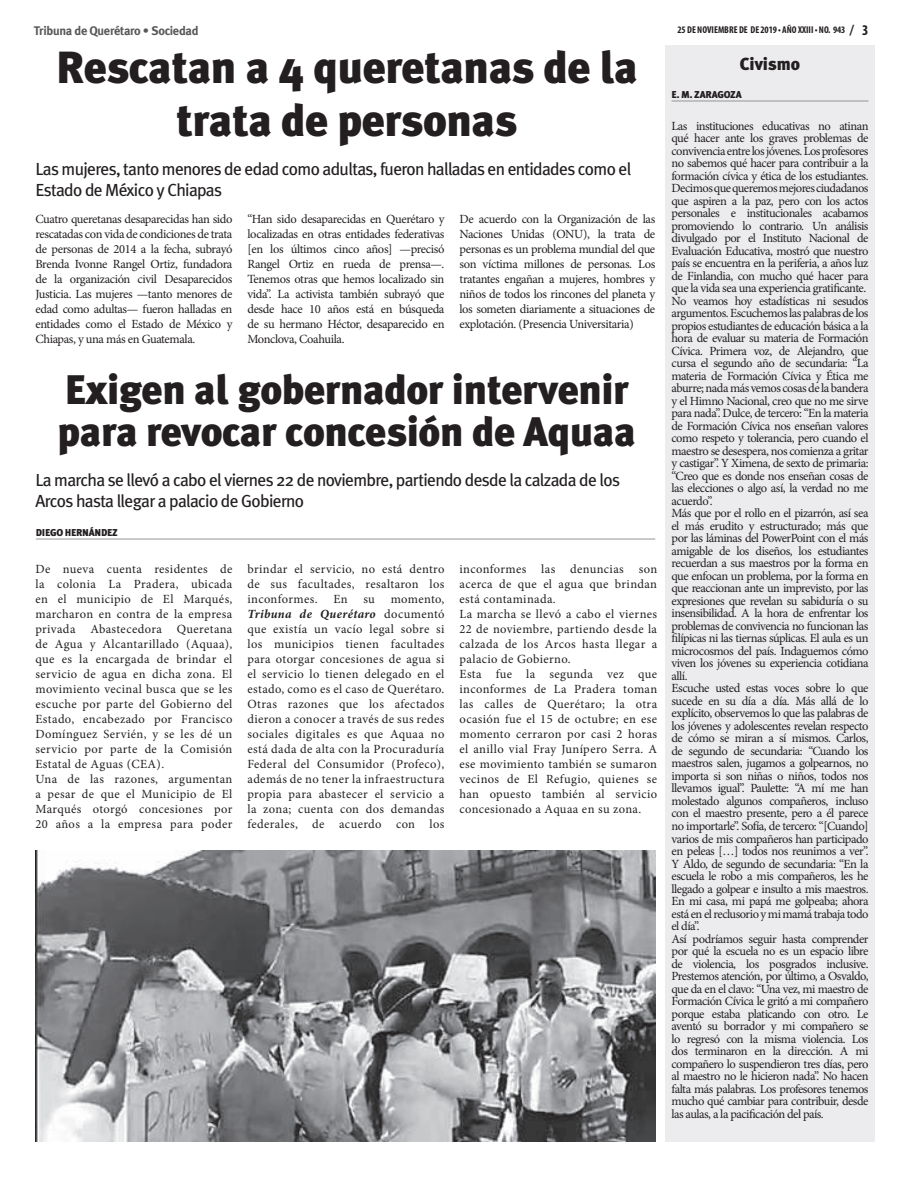
<style>
.page{position:relative;width:904px;height:1177px;background:#fff}
.page>*{position:absolute;margin:0;border:0;box-sizing:border-box;transform-origin:0 0}
.t1{font:900 45px/52.5px "Meta Plus";letter-spacing:-.01em;color:#231f20;text-align:center}
.t2{font:900 41.25px/41.2px "Meta Plus";letter-spacing:-.01em;color:#231f20}
.t3{font:17.5px/21px "Meta Plus";letter-spacing:-.04em;color:#231f20}
.t4{font:900 17.5px "Meta Plus";color:#231f20}
.t5{font:12.5px/12.5px "Minion Pro";letter-spacing:-.04em;color:#231f20;text-align:justify}
.t6{font:12.5px/15px "Minion Pro";letter-spacing:.03em;color:#231f20}
.t7{font:700 12.5px "Meta Plus";letter-spacing:-.025em;color:#57585a}
.t8{font:900 10px "Meta Plus Lining";letter-spacing:-.02em;color:#231f20}
.t9{font:700 condensed 9.88px "Myriad Pro";color:#231f20}
.s1{font-size:15px}
.s2{font-size:14.88px}
.s3{font-weight:700;font-style:italic}
</style>
<div class="page">
<div style="left:665px;top:45px;width:209px;height:1096px;background:#ececee"></div>
<hr style="left:36px;top:538px;width:619px;height:1px;background:#939598">
<hr style="left:671px;top:100px;width:197px;height:1px;background:#939598">
<img style="left:35px;top:850px;width:620px;height:291px">
<p class="t7" style="left:34px;top:24px;width:166px">Tribuna de Querétaro • Sociedad</p>
<p class="t9" style="left:677px;top:24px;width:192px">25 DE NOVIEMBRE DE DE 2019 • AÑO XXIII • NO. 943 <span class="s1">/</span> <span class="s2">3</span></p>
<h3 class="t4" style="left:740px;top:54px;width:62px">Civismo</h3>
<h1 class="t1" style="left:56px;top:41px;width:583px">Rescatan a 4 queretanas de la trata de personas</h1>
<p class="t8" style="left:671px;top:88px;width:72px">E. M. ZARAGOZA</p>
<p class="t5" style="left:671px;top:119px;width:198px;text-align:left">Las instituciones educativas no atinan qué hacer ante los graves problemas de convivencia entre los jóvenes. Los profesores no sabemos qué hacer para contribuir a la formación cívica y ética de los estudiantes.<br>Decimos que queremos mejores ciudadanos que aspiren a la paz, pero con los actos personales e institucionales acabamos promoviendo lo contrario. Un análisis divulgado por el Instituto Nacional de Evaluación Educativa, mostró que nuestro país se encuentra en la periferia, a años luz de Finlandia, con mucho qué hacer para que la vida sea una experiencia gratificante.<br>No veamos hoy estadísticas ni sesudos argumentos. Escuchemos las palabras de los propios estudiantes de educación básica a la hora de evaluar su materia de Formación Cívica. Primera voz, de Alejandro, que cursa el segundo año de secundaria: “La materia de Formación Cívica y Ética me aburre; nada más vemos cosas de la bandera y el Himno Nacional, creo que no me sirve para nada”. Dulce, de tercero: “En la materia de Formación Cívica nos enseñan valores como respeto y tolerancia, pero cuando el maestro se desespera, nos comienza a gritar y castigar”. Y Ximena, de sexto de primaria: “Creo que es donde nos enseñan cosas de las elecciones o algo así, la verdad no me acuerdo”.<br>Más que por el rollo en el pizarrón, así sea el más erudito y estructurado; más que por las láminas del PowerPoint con el más amigable de los diseños, los estudiantes recuerdan a sus maestros por la forma en que enfocan un problema, por la forma en que reaccionan ante un imprevisto, por las expresiones que revelan su sabiduría o su insensibilidad. A la hora de enfrentar los problemas de convivencia no funcionan las filípicas ni las tiernas súplicas. El aula es un microcosmos del país. Indaguemos cómo viven los jóvenes su experiencia cotidiana allí.<br>Escuche usted estas voces sobre lo que sucede en su día a día. Más allá de lo explícito, observemos lo que las palabras de los jóvenes y adolescentes revelan respecto de cómo se miran a sí mismos. Carlos, de segundo de secundaria: “Cuando los maestros salen, jugamos a golpearnos, no importa si son niñas o niños, todos nos llevamos igual”. Paulette: “A mí me han molestado algunos compañeros, incluso con el maestro presente, pero a él parece no importarle”. Sofía, de tercero: “[Cuando] varios de mis compañeros han participado en peleas […] todos nos reunimos a ver”.<br>Y Aldo, de segundo de secundaria: “En la escuela le robo a mis compañeros, les he llegado a golpear e insulto a mis maestros.<br>En mi casa, mi papá me golpeaba; ahora está en el reclusorio y mi mamá trabaja todo el día”.<br>Así podríamos seguir hasta comprender por qué la escuela no es un espacio libre de violencia, los posgrados inclusive.<br>Prestemos atención, por último, a Osvaldo, que da en el clavo: “Una vez, mi maestro de Formación Cívica le gritó a mi compañero porque estaba platicando con otro. Le aventó su borrador y mi compañero se lo regresó con la misma violencia. Los dos terminaron en la dirección. A mi compañero lo suspendieron tres días, pero al maestro no le hicieron nada”. No hacen falta más palabras. Los profesores tenemos mucho qué cambiar para contribuir, desde las aulas, a la pacificación del país.</p>
<h3 class="t3" style="left:35px;top:158px;width:597px">Las mujeres, tanto menores de edad como adultas, fueron halladas en entidades como el<br>Estado de México y Chiapas</h3>
<p class="t5" style="left:247px;top:211px;width:198px;line-height:15px">“Han sido desaparecidas en Querétaro y localizadas en otras entidades federativas [en los últimos cinco años] —precisó Rangel Ortiz en rueda de prensa—.<br>Tenemos otras que hemos localizado sin vida”. La activista también subrayó que desde hace 10 años está en búsqueda de su hermano Héctor, desaparecido en Monclova, Coahuila.</p>
<p class="t5" style="left:459px;top:211px;width:197px;line-height:15px">De acuerdo con la Organización de las Naciones Unidas (ONU), la trata de personas es un problema mundial del que son víctima millones de personas. Los tratantes engañan a mujeres, hombres y niños de todos los rincones del planeta y los someten diariamente a situaciones de explotación. (Presencia Universitaria)</p>
<p class="t5" style="left:35px;top:211px;width:198px;line-height:15px">Cuatro queretanas desaparecidas han sido rescatadas con vida de condiciones de trata de personas de 2014 a la fecha, subrayó Brenda Ivonne Rangel Ortiz, fundadora de la organización civil Desaparecidos Justicia. Las mujeres —tanto menores de edad como adultas— fueron halladas en entidades como el Estado de México y Chiapas, y una más en Guatemala.</p>
<h2 class="t2" style="left:57px;top:369px;width:579px">Exigen al gobernador intervenir para revocar concesión de Aquaa</h2>
<h3 class="t3" style="left:35px;top:469px;width:586px">La marcha se llevó a cabo el viernes 22 de noviembre, partiendo desde la calzada de los<br>Arcos hasta llegar a palacio de Gobierno</h3>
<p class="t8" style="left:36px;top:526px;width:83px">DIEGO HERNÁNDEZ</p>
<p class="t6" style="left:35px;top:562px;width:198px">De nueva cuenta residentes de la colonia La Pradera, ubicada en el municipio de El Marqués, marcharon en contra de la empresa privada Abastecedora Queretana de Agua y Alcantarillado (Aquaa), que es la encargada de brindar el servicio de agua en dicha zona. El movimiento vecinal busca que se les escuche por parte del Gobierno del<br>Estado, encabezado por Francisco<br>Domínguez Servién, y se les dé un servicio por parte de la Comisión<br>Estatal de Aguas (CEA).<br>Una de las razones, argumentan a pesar de que el Municipio de El<br>Marqués otorgó concesiones por<br>20 años a la empresa para poder</p>
<p class="t5" style="left:247px;top:562px;width:198px;line-height:15px">brindar el servicio, no está dentro de sus facultades, resaltaron los inconformes.</p>
<p class="t6" style="left:459px;top:562px;width:199px">inconformes las denuncias son acerca de que el agua que brindan está contaminada.<br>La marcha se llevó a cabo el viernes<br>22 de noviembre, partiendo desde la calzada de los Arcos hasta llegar a palacio de Gobierno.<br>Esta fue la segunda vez que inconformes de La Pradera toman las calles de Querétaro; la otra ocasión fue el 15 de octubre; en ese momento cerraron por casi 2 horas el anillo vial Fray Junípero Serra. A ese movimiento también se sumaron vecinos de El Refugio, quienes se han opuesto también al servicio concesionado a Aquaa en su zona.</p>
<p class="t5" style="left:333px;top:593px;width:16px">En</p>
<p class="t5" style="left:363px;top:593px;width:13px">su</p>
<p class="t5" style="left:247px;top:592px;width:198px;line-height:15px;text-indent:143px">momento, <span class="s3">Tribuna de Querétaro</span> documentó que existía un vacío legal sobre si los municipios tienen facultades para otorgar concesiones de agua si el servicio lo tienen delegado en el estado, como es el caso de Querétaro.<br>Otras razones que los afectados dieron a conocer a través de sus redes sociales digitales es que Aquaa no está dada de alta con la Procuraduría Federal del Consumidor (Profeco), además de no tener la infraestructura propia para abastecer el servicio a la zona; cuenta con dos demandas federales, de acuerdo con los</p>
</div>
